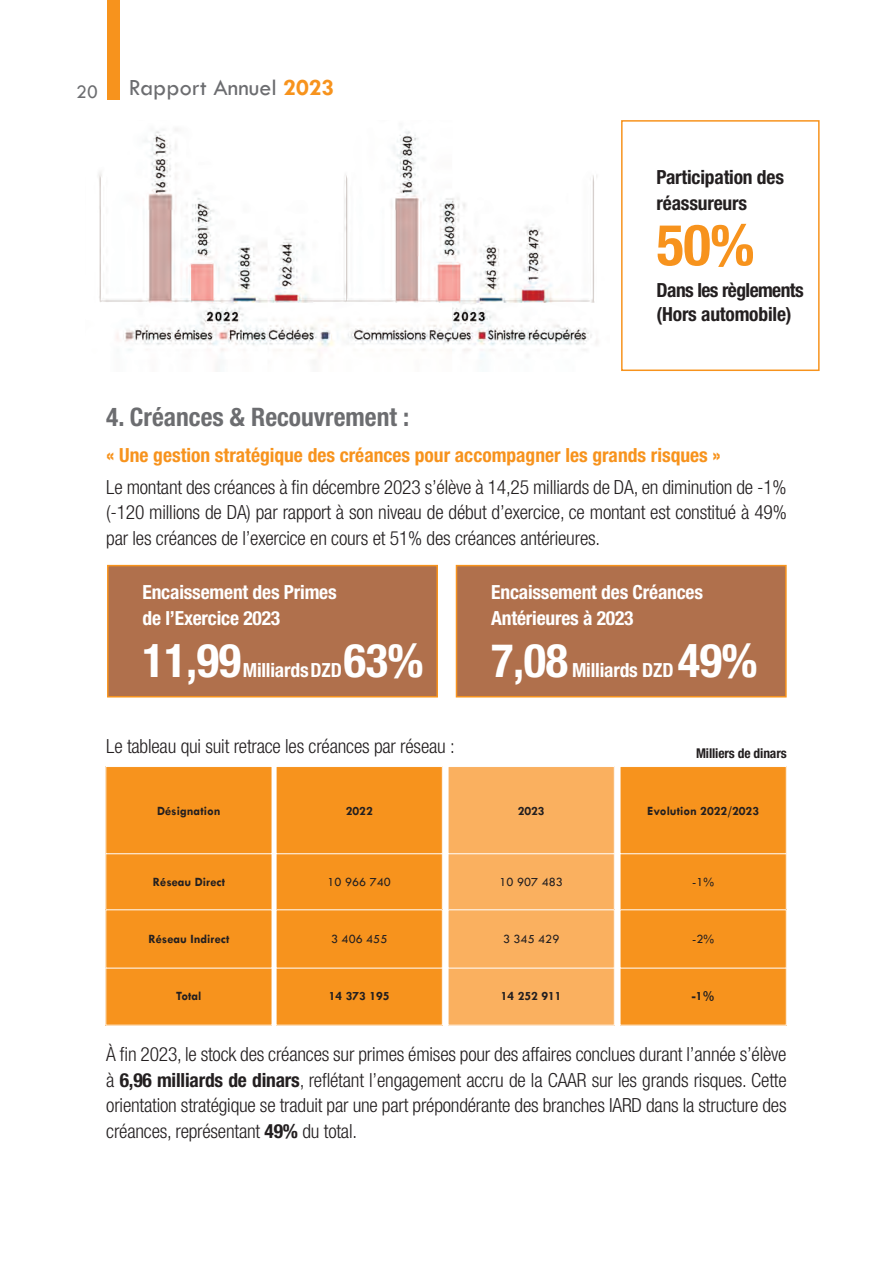
<style>
.page{position:relative;width:893px;height:1263px;background:#fff}
.page>*{position:absolute;margin:0;border:0;box-sizing:border-box;transform-origin:0 0}
.t1{font:700 condensed 57px "Helvetica Neue LT Std";color:#f7931d}
.t2{font:700 condensed 46.5px "Helvetica Neue LT Std";letter-spacing:-.01em;color:#fff}
.List_Paragraph{font:700 condensed 25.5px "Helvetica Neue LT Std";color:#6c6d70}
.t3{font:24px "Tw Cen";color:#6c6d70}
.t4{font:300 condensed 19.5px/25.5px "Helvetica Neue LT Std";letter-spacing:-.01em;color:#231f20;text-align:justify}
.t5{font:700 condensed 19.5px/25.5px "Helvetica Neue LT Std";letter-spacing:-.01em;color:#fff}
.List_Paragraph-2{font:700 condensed 19.5px "Helvetica Neue LT Std";color:#f7931d}
.t6{font:700 condensed 19.5px/25.5px "Helvetica Neue LT Std";letter-spacing:-.01em;color:#231f20}
.t7{font:700 condensed 19.5px "Helvetica Neue LT Std";letter-spacing:-.03em;color:#231f20}
.t8{font:19.5px "Tw Cen";color:#6c6d70}
.t9{font:700 condensed 13.5px "Helvetica Neue LT Std";letter-spacing:-.01em;color:#231f20}
.t10{font:700 12.75px "Tw Cen";color:#231f20}
.t11{font:12.75px "Tw Cen";color:#231f20}
.s1{font-weight:700;color:#f7931d}
.s2{font-weight:700}
</style>
<div class="page">
<div style="left:107px;top:0;width:13px;height:100px;background:#f7931d"></div>
<div style="left:276px;top:967px;width:166px;height:58px;background:#f7931d"></div>
<div style="left:448px;top:967px;width:166px;height:58px;background:#fab05f"></div>
<div style="left:106px;top:967px;width:166px;height:58px;background:#f7931d"></div>
<div style="left:620px;top:967px;width:166px;height:58px;background:#f7931d"></div>
<div style="left:276px;top:853px;width:166px;height:58px;background:#f7931d"></div>
<div style="left:448px;top:853px;width:166px;height:58px;background:#fab05f"></div>
<div style="left:448px;top:852px;width:167px;height:59px;border:1px solid #fff"></div>
<div style="left:106px;top:853px;width:166px;height:58px;background:#f7931d"></div>
<div style="left:620px;top:853px;width:166px;height:58px;background:#f7931d"></div>
<div style="left:276px;top:766px;width:166px;height:88px;background:#f7931d"></div>
<div style="left:276px;top:766px;width:167px;height:88px;border:1px solid #fff"></div>
<div style="left:448px;top:766px;width:166px;height:88px;background:#fab05f"></div>
<div style="left:448px;top:766px;width:167px;height:88px;border:1px solid #fff"></div>
<div style="left:106px;top:766px;width:166px;height:88px;background:#f7931d"></div>
<div style="left:105px;top:766px;width:167px;height:88px;border:1px solid #fff"></div>
<div style="left:620px;top:766px;width:166px;height:88px;background:#f7931d"></div>
<div style="left:620px;top:766px;width:167px;height:88px;border:1px solid #fff"></div>
<div style="left:276px;top:910px;width:166px;height:58px;background:#f7931d"></div>
<div style="left:448px;top:910px;width:166px;height:58px;background:#fab05f"></div>
<div style="left:448px;top:909px;width:167px;height:59px;border:1px solid #fff"></div>
<div style="left:106px;top:910px;width:166px;height:58px;background:#f7931d"></div>
<div style="left:620px;top:910px;width:166px;height:58px;background:#f7931d"></div>
<img style="left:98px;top:129px;width:500px;height:229px">
<div style="left:621px;top:120px;width:199px;height:251px;border:2px solid #f7931d"></div>
<div style="left:108px;top:566px;width:329px;height:131px;background:#b0704c"></div>
<div style="left:107px;top:565px;width:331px;height:132px;border:2px solid #f7931d"></div>
<div style="left:456px;top:566px;width:330px;height:131px;background:#b0704c"></div>
<div style="left:456px;top:565px;width:331px;height:132px;border:2px solid #f7931d"></div>
<p class="t8" style="left:76px;top:80px;width:23px">20</p>
<p class="t3" style="left:129px;top:73px;width:207px">Rapport Annuel <span class="s1">2023</span></p>
<p class="t6" style="left:657px;top:164px;width:129px">Participation des réassureurs</p>
<p class="t1" style="left:657px;top:210px;width:99px">50%</p>
<p class="t7" style="left:657px;top:278px;width:149px">Dans les règlements</p>
<p class="t6" style="left:657px;top:301px;width:136px">(Hors automobile)</p>
<p class="List_Paragraph" style="left:106px;top:401px;width:304px">4. Créances &amp; Recouvrement :</p>
<p class="List_Paragraph-2" style="left:106px;top:443px;width:616px">« Une gestion stratégique des créances pour accompagner les grands risques »</p>
<p class="t4" style="left:106px;top:474px;width:682px">Le montant des créances à fin décembre 2023 s’élève à 14,25 milliards de DA, en diminution de -1% (-120 millions de DA) par rapport à son niveau de début d’exercice, ce montant est constitué à 49% par les créances de l’exercice en cours et 51% des créances antérieures.</p>
<p class="t5" style="left:143px;top:579px;width:196px">Encaissement des Primes de l’Exercice 2023</p>
<p class="t2" style="left:143px;top:632px;width:100px">11,99</p>
<p class="t2" style="left:344px;top:632px;width:81px">63%</p>
<p class="t5" style="left:243px;top:657px;width:101px">Milliards DZD</p>
<p class="t5" style="left:491px;top:579px;width:213px">Encaissement des Créances<br>Antérieures à 2023</p>
<p class="t2" style="left:491px;top:632px;width:78px">7,08</p>
<p class="t2" style="left:678px;top:632px;width:81px">49%</p>
<p class="t5" style="left:572px;top:657px;width:103px">Milliards DZD</p>
<p class="t4" style="left:106px;top:733px;width:350px">Le tableau qui suit retrace les créances par réseau :</p>
<p class="t9" style="left:696px;top:745px;width:92px">Milliers de dinars</p>
<p class="t10" style="left:157px;top:803px;width:65px">Désignation</p>
<p class="t10" style="left:346px;top:803px;width:29px">2022</p>
<p class="t10" style="left:518px;top:803px;width:29px">2023</p>
<p class="t10" style="left:647px;top:803px;width:113px">Evolution 2022/2023</p>
<p class="t10" style="left:153px;top:874px;width:74px">Réseau Direct</p>
<p class="t11" style="left:328px;top:874px;width:65px">10 966 740</p>
<p class="t11" style="left:500px;top:874px;width:65px">10 907 483</p>
<p class="t11" style="left:692px;top:874px;width:23px">-1%</p>
<p class="t10" style="left:148px;top:932px;width:82px">Réseau Indirect</p>
<p class="t11" style="left:331px;top:932px;width:58px">3 406 455</p>
<p class="t11" style="left:503px;top:932px;width:58px">3 345 429</p>
<p class="t11" style="left:692px;top:932px;width:23px">-2%</p>
<p class="t10" style="left:176px;top:989px;width:27px">Total</p>
<p class="t10" style="left:329px;top:989px;width:62px">14 373 195</p>
<p class="t10" style="left:501px;top:989px;width:62px">14 252 911</p>
<p class="t10" style="left:692px;top:989px;width:24px">-1%</p>
<p class="t4" style="left:106px;top:1041px;width:682px">À fin 2023, le stock des créances sur primes émises pour des affaires conclues durant l’année s’élève à <span class="s2">6,96 milliards de dinars</span>, reflétant l’engagement accru de la CAAR sur les grands risques. Cette orientation stratégique se traduit par une part prépondérante des branches IARD dans la structure des créances, représentant <span class="s2">49%</span> du total.</p>
</div>
